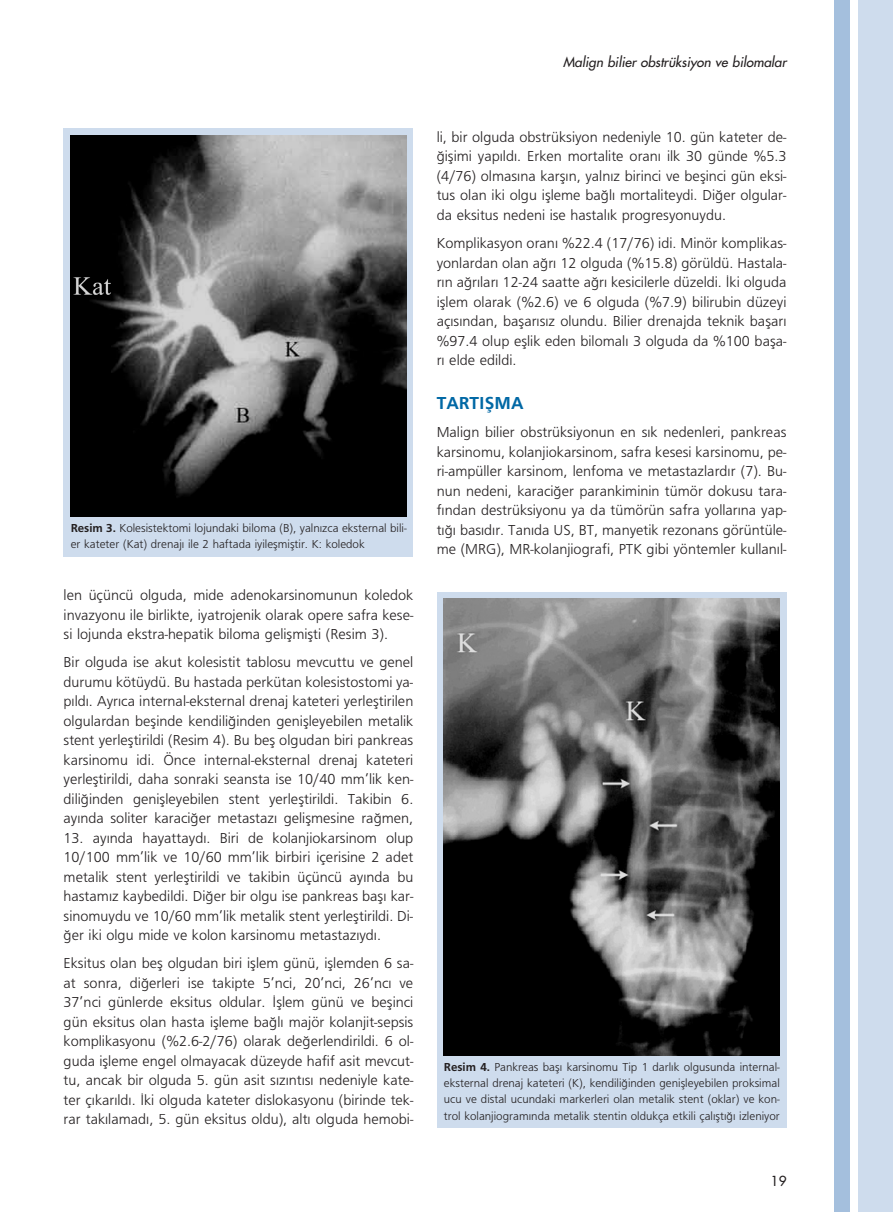
<style>
.page{position:relative;width:893px;height:1212px;background:#fff}
.page>*{position:absolute;margin:0;border:0;box-sizing:border-box;transform-origin:0 0}
.t1{font:18px "Frugal Sans Prestij";color:#0068a5}
.t2{font:15px/19.5px "Frugal Sans";color:#231f20;text-align:justify}
.t3{font:italic 13.5px "Futura";color:#231f20}
.t4{font:13.5px "Futura";color:#231f20}
.t5{font:12px/16.4px "Frugal Sans";color:#231f20}
.s1{font-family:"Frugal Sans Prestij"}
</style>
<div class="page">
<div style="left:64px;top:128px;width:349px;height:428px;background:#cedced"></div>
<img style="left:70px;top:135px;width:337px;height:382px">
<div style="left:437px;top:592px;width:349px;height:535px;background:#cedced"></div>
<img style="left:443px;top:599px;width:337px;height:456px">
<div style="left:858px;top:0;width:35px;height:1212px;background:#cedced"></div>
<div style="left:834px;top:0;width:15px;height:1212px;background:#a4bfdd"></div>
<p class="t3" style="left:563px;top:55px;width:225px">Malign bilier obstrüksiyon ve bilomalar</p>
<p class="t5" style="left:71px;top:521px;width:337px"><span class="s1">Resim 3.</span> Kolesistektomi lojundaki biloma (B), yaln›zca eksternal bili&shy;er kateter (Kat) drenaj› ile 2 haftada iyileflmifltir. K: koledok</p>
<p class="t2" style="left:64px;top:586px;width:351px">len üçüncü olguda, mide adenokarsinomunun koledok invazyonu ile birlikte, iyatrojenik olarak opere safra kese&shy;si lojunda ekstra-hepatik biloma geliflmiflti (Resim 3).</p>
<p class="t2" style="left:64px;top:653px;width:351px">Bir olguda ise akut kolesistit tablosu mevcuttu ve genel durumu kötüydü. Bu hastada perkütan kolesistostomi ya&shy;p›ld›. Ayr›ca internal-eksternal drenaj kateteri yerlefltirilen olgulardan beflinde kendili¤inden geniflleyebilen metalik stent yerlefltirildi (Resim 4). Bu befl olgudan biri pankreas karsinomu idi. Önce internal-eksternal drenaj kateteri yerlefltirildi, daha sonraki seansta ise 10/40 mm’lik ken&shy;dili¤inden geniflleyebilen stent yerlefltirildi. Takibin 6. ay›nda soliter karaci¤er metastaz› geliflmesine ra¤men,</p>
<p class="t2" style="left:64px;top:829px;width:351px">13. ay›nda hayattayd›. Biri de kolanjiokarsinom olup 10/100 mm’lik ve 10/60 mm’lik birbiri içerisine 2 adet metalik stent yerlefltirildi ve takibin üçüncü ay›nda bu hastam›z kaybedildi. Di¤er bir olgu ise pankreas bafl› kar&shy;sinomuydu ve 10/60 mm’lik metalik stent yerlefltirildi. Di-¤er iki olgu mide ve kolon karsinomu metastaz›yd›.</p>
<p class="t2" style="left:64px;top:954px;width:351px">Eksitus olan befl olgudan biri ifllem günü, ifllemden 6 sa&shy;at sonra, di¤erleri ise takipte 5’nci, 20’nci, 26’nc› ve 37’nci günlerde eksitus oldular. ‹fllem günü ve beflinci gün eksitus olan hasta iflleme ba¤l› majör kolanjit-sepsis komplikasyonu (%2.6-2/76) olarak de¤erlendirildi. 6 ol&shy;guda iflleme engel olmayacak düzeyde hafif asit mevcut&shy;tu, ancak bir olguda 5. gün asit s›z›nt›s› nedeniyle kate&shy;ter ç›kar›ld›. ‹ki olguda kateter dislokasyonu (birinde tek&shy;rar tak›lamad›, 5. gün eksitus oldu), alt› olguda hemobi-</p>
<p class="t2" style="left:437px;top:128px;width:351px">li, bir olguda obstrüksiyon nedeniyle 10. gün kateter de-¤iflimi yap›ld›. Erken mortalite oran› ilk 30 günde %5.3 (4/76) olmas›na karfl›n, yaln›z birinci ve beflinci gün eksi&shy;tus olan iki olgu iflleme ba¤l› mortaliteydi. Di¤er olgular&shy;da eksitus nedeni ise hastal›k progresyonuydu.</p>
<p class="t2" style="left:437px;top:234px;width:351px">Komplikasyon oran› %22.4 (17/76) idi. Minör komplikas&shy;yonlardan olan a¤r› 12 olguda (%15.8) görüldü. Hastala&shy;r›n a¤r›lar› 12-24 saatte a¤r› kesicilerle düzeldi. ‹ki olguda ifllem olarak (%2.6) ve 6 olguda (%7.9) bilirubin düzeyi aç›s›ndan, baflar›s›z olundu. Bilier drenajda teknik baflar› %97.4 olup efllik eden bilomal› 3 olguda da %100 bafla&shy;r› elde edildi.</p>
<p class="t1" style="left:437px;top:396px;width:88px">TARTIfiMA</p>
<p class="t2" style="left:437px;top:424px;width:351px">Malign bilier obstrüksiyonun en s›k nedenleri, pankreas karsinomu, kolanjiokarsinom, safra kesesi karsinomu, pe&shy;ri-ampüller karsinom, lenfoma ve metastazlard›r (7). Bu&shy;nun nedeni, karaci¤er parankiminin tümör dokusu tara&shy;f›ndan destrüksiyonu ya da tümörün safra yollar›na yap&shy;t›¤› bas›d›r. Tan›da US, BT, manyetik rezonans görüntüle&shy;me (MRG), MR-kolanjiografi, PTK gibi yöntemler kullan›l-</p>
<p class="t5" style="left:444px;top:1059px;width:337px;text-align:justify"><span class="s1">Resim 4.</span> Pankreas bafl› karsinomu Tip 1 darl›k olgusunda internal&shy;eksternal drenaj kateteri (K), kendili¤inden geniflleyebilen proksimal ucu ve distal ucundaki markerleri olan metalik stent (oklar) ve kon&shy;trol kolanjiogram›nda metalik stentin oldukça etkili çal›flt›¤› izleniyor</p>
<p class="t4" style="left:771px;top:1174px;width:17px">19</p>
</div>
